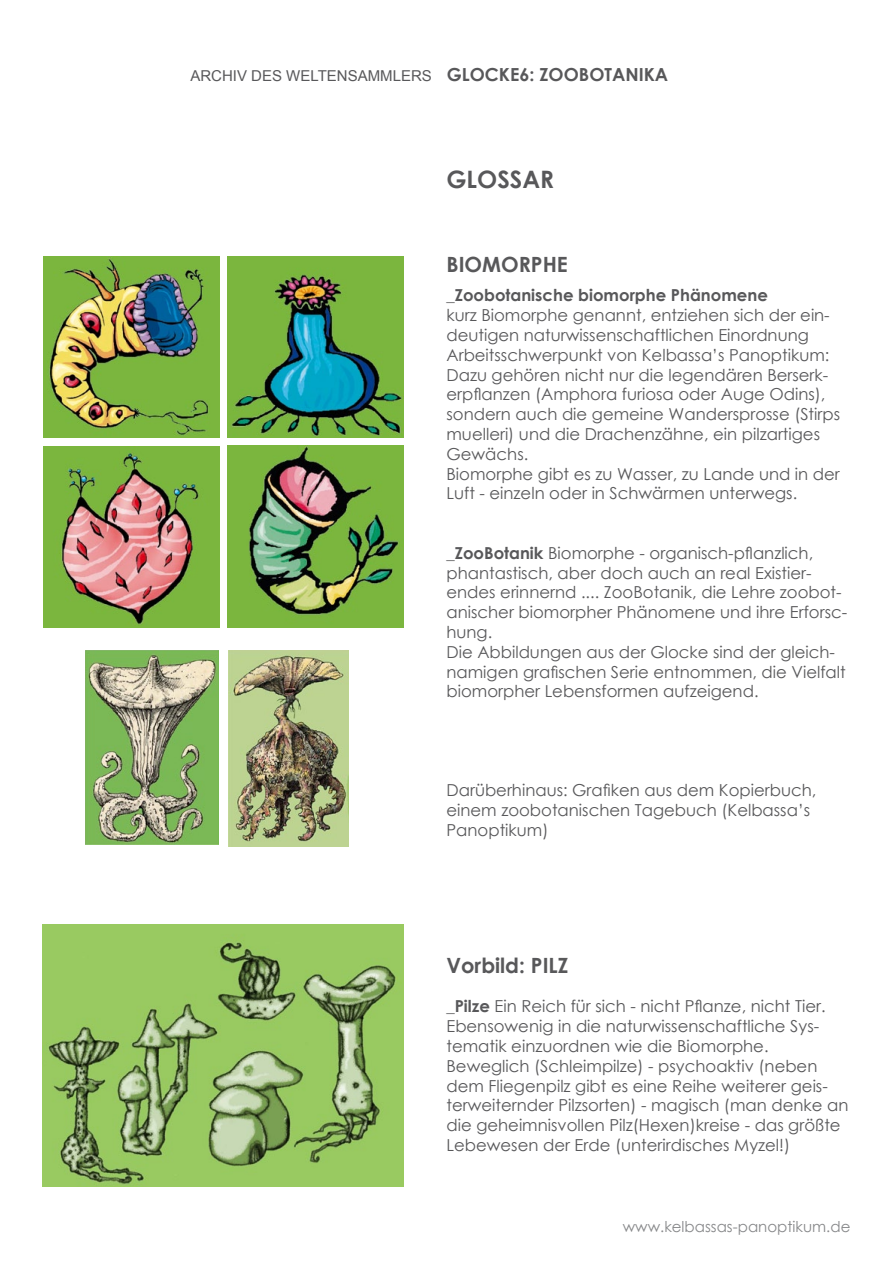
<style>
.page{position:relative;width:893px;height:1263px;background:#fff}
.page>*{position:absolute;margin:0;border:0;box-sizing:border-box;transform-origin:0 0}
.t1{font:700 24px "Century Gothic";color:#58585a}
.t2{font:700 21px "Century Gothic";color:#58585a}
.t3{font:16.5px/19.8px "Century Gothic";color:#58585a}
.t4{font:700 16.5px "Century Gothic";color:#58585a}
.t5{font:15px "Arial";color:#58585a}
.t6{font:15px "Century Gothic";color:#87888a}
.s1{font-family:"Century Gothic";font-weight:700;font-size:18px}
.s2{font-weight:700}
</style>
<div class="page">
<img style="left:43px;top:924px;width:361px;height:262px">
<img style="left:228px;top:256px;width:176px;height:182px">
<img style="left:228px;top:446px;width:176px;height:182px">
<img style="left:43px;top:256px;width:177px;height:182px">
<img style="left:43px;top:446px;width:177px;height:182px">
<img style="left:228px;top:651px;width:121px;height:195px">
<img style="left:85px;top:651px;width:134px;height:194px">
<p class="t5" style="left:190px;top:66px;width:479px">ARCHIV DES WELTENSAMMLERS <span class="s1">GLOCKE6: ZOOBOTANIKA</span></p>
<h1 class="t1" style="left:446px;top:161px;width:109px">GLOSSAR</h1>
<p class="t2" style="left:446px;top:248px;width:123px">BIOMORPHE</p>
<p class="t4" style="left:446px;top:283px;width:323px">_Zoobotanische biomorphe Phänomene</p>
<p class="t3" style="left:446px;top:305px;width:395px">kurz Biomorphe genannt, entziehen sich der ein&shy;deutigen naturwissenschaftlichen Einordnung Arbeitsschwerpunkt von Kelbassa’s Panoptikum:<br>Dazu gehören nicht nur die legendären Berserk&shy;erpflanzen (Amphora furiosa oder Auge Odins), sondern auch die gemeine Wandersprosse (Stirps muelleri) und die Drachenzähne, ein pilzartiges Gewächs.<br>Biomorphe gibt es zu Wasser, zu Lande und in der Luft - einzeln oder in Schwärmen unterwegs.</p>
<p class="t3" style="left:446px;top:543px;width:402px"><span class="s2">_ZooBotanik</span> Biomorphe - organisch-pflanzlich, phantastisch, aber doch auch an real Existier&shy;endes erinnernd .... ZooBotanik, die Lehre zoobot&shy;anischer biomorpher Phänomene und ihre Erforsc&shy;hung.<br>Die Abbildungen aus der Glocke sind der gleich&shy;namigen grafischen Serie entnommen, die Vielfalt biomorpher Lebensformen aufzeigend.</p>
<p class="t3" style="left:446px;top:780px;width:371px">Darüberhinaus: Grafiken aus dem Kopierbuch, einem zoobotanischen Tagebuch (Kelbassa’s<br>Panoptikum)</p>
<p class="t2" style="left:446px;top:950px;width:123px">Vorbild: PILZ</p>
<p class="t3" style="left:446px;top:996px;width:403px"><span class="s2">_Pilze</span> Ein Reich für sich - nicht Pflanze, nicht Tier.<br>Ebensowenig in die naturwissenschaftliche Sys&shy;tematik einzuordnen wie die Biomorphe.<br>Beweglich (Schleimpilze) - psychoaktiv (neben dem Fliegenpilz gibt es eine Reihe weiterer geis&shy;terweiternder Pilzsorten) - magisch (man denke an die geheimnisvollen Pilz(Hexen)kreise - das größte Lebewesen der Erde (unterirdisches Myzel!)</p>
<p class="t6" style="left:623px;top:1216px;width:229px">www.kelbassas-panoptikum.de</p>
</div>
